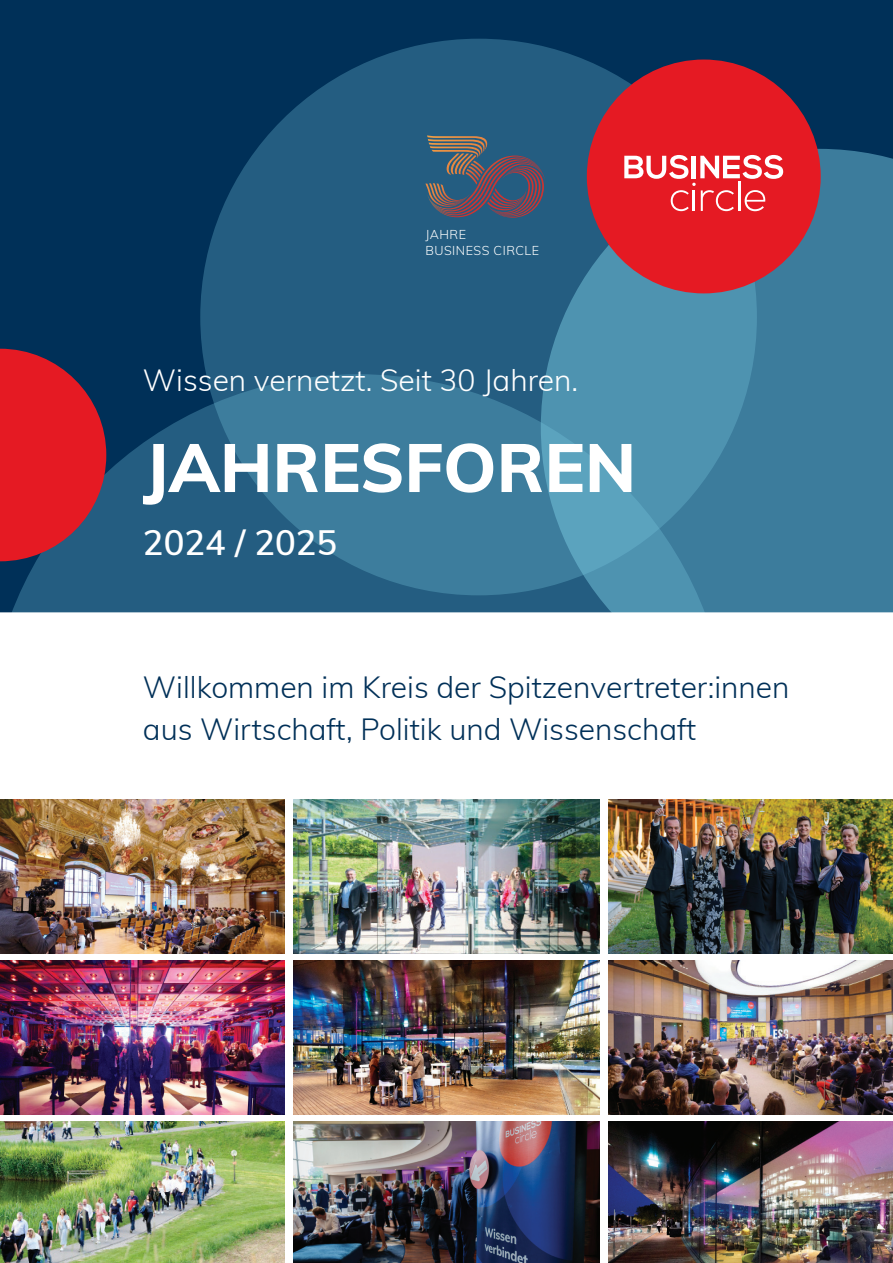
<style>
.page{position:relative;width:893px;height:1263px;background:#003058}
.page>*{position:absolute;margin:0;border:0;box-sizing:border-box;transform-origin:0 0}
.t1{font:800 67.5px "Muli";color:#fff}
.t2{font:600 34.5px "Muli";color:#fff}
.t3{font:300 30px/42px "Muli";color:#003058}
.t4{font:300 30px "Muli";color:#fff}
.t5{font:300 12.6px/15.1px "Muli";letter-spacing:.04em;color:#fff}
</style>
<div class="page">
<div style="left:729px;top:149px;width:164px;height:463px;background:#3c7c9c"></div>
<svg style="left:200px;top:39px;width:557px;height:556px;background:#2c6487"></svg>
<div style="left:587px;top:60px;width:234px;height:233px;background:#e51a23;border-radius:50%"></div>
<svg style="left:624px;top:155px;width:159px;height:56px"></svg>
<svg style="left:0;top:374px;width:729px;height:238px;background:#367495"></svg>
<div style="left:0;top:612px;width:893px;height:651px;background:#fff"></div>
<svg style="left:0;top:349px;width:106px;height:212px;background:#b82332"></svg>
<div style="left:0;top:782px;width:893px;height:27px;background:#fff"></div>
<img style="left:0;top:799px;width:285px;height:154px">
<img style="left:293px;top:799px;width:307px;height:154px">
<img style="left:608px;top:799px;width:285px;height:154px">
<img style="left:0;top:961px;width:285px;height:153px">
<img style="left:293px;top:961px;width:307px;height:153px">
<img style="left:608px;top:961px;width:285px;height:153px">
<img style="left:0;top:1122px;width:285px;height:141px">
<img style="left:293px;top:1122px;width:307px;height:141px">
<img style="left:608px;top:1122px;width:285px;height:141px">
<svg style="left:427px;top:135px;width:60px;height:82px;background:#5d616b"></svg>
<p class="t5" style="left:425px;top:227px;width:115px">JAHRE<br>BUSINESS CIRCLE</p>
<p class="t4" style="left:143px;top:358px;width:437px">Wissen vernetzt. Seit 30 Jahren.</p>
<h1 class="t1" style="left:143px;top:418px;width:495px">JAHRESFOREN</h1>
<p class="t2" style="left:143px;top:517px;width:196px">2024 / 2025</p>
<p class="t3" style="left:143px;top:665px;width:648px">Willkommen im Kreis der Spitzenvertreter:innen aus Wirtschaft, Politik und Wissenschaft</p>
</div>
